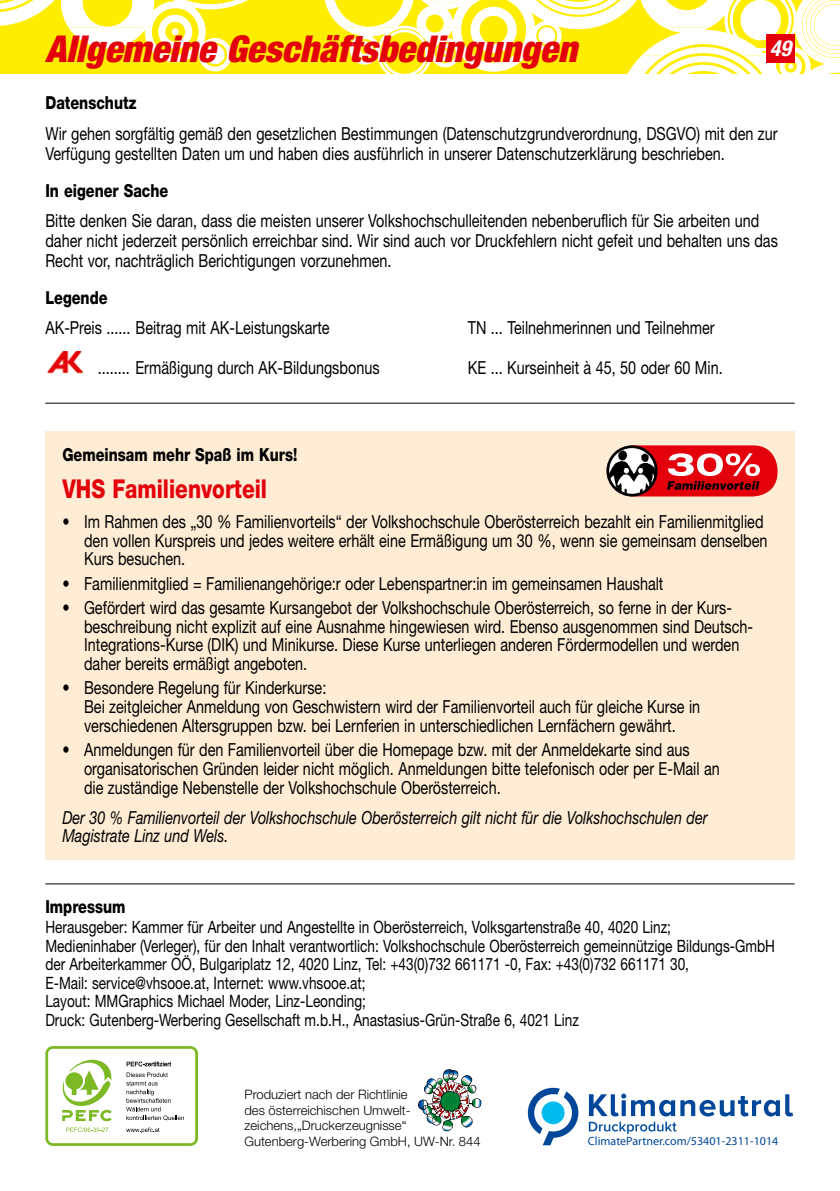
<style>
.page{position:relative;width:840px;height:1191px;background:#fff}
.page>*{position:absolute;margin:0;border:0;box-sizing:border-box;transform-origin:0 0}
.t1{font:italic 900 condensed 37px "Helvetica Neue LT Std";color:#e3000b}
.t2{font:800 26px "Helvetica Neue LT Std";color:#e3000b;scale:.8 1}
.t3{font:italic 700 condensed 22px "Helvetica Neue LT Std";color:#fff}
.t4{font:18px/18.8px "Helvetica Neue LT Std";color:#000;scale:.8 1}
.t5{font:italic 18px/18.8px "Helvetica Neue LT Std";color:#000;scale:.8 1}
.t6{font:800 18px "Helvetica Neue LT Std";color:#000;scale:.8 1}
.t7{font:17px/18.6px "Helvetica Neue LT Std";color:#000;scale:.8 1}
.t8{font:300 13px/15.6px "Helvetica Neue LT Pro";color:#000}
.t9{font:12px "Myriad Pro";color:#004699}
</style>
<div class="page">
<svg style="left:0;top:0;width:839px;height:74px"></svg>
<div style="left:765px;top:34px;width:29px;height:28px;background:#e3000b"></div>
<hr style="left:45px;top:883px;width:749px;height:1px;background:#000">
<img style="left:417px;top:1069px;width:64px;height:62px">
<svg style="left:588px;top:1093px;width:204px;height:41px"></svg>
<svg style="left:527px;top:1087px;width:51px;height:58px"></svg>
<img style="left:48px;top:351px;width:34px;height:23px">
<hr style="left:45px;top:403px;width:749px;height:1px;background:#000">
<div style="left:45px;top:431px;width:749px;height:428px;background:#feecd4"></div>
<div style="left:609px;top:445px;width:168px;height:51px;background:#e3000b;border-radius:25px"></div>
<svg style="left:667px;top:453px;width:92px;height:37px"></svg>
<img style="left:607px;top:448px;width:49px;height:47px">
<div style="left:606px;top:445px;width:51px;height:51px;border:3px solid #000;border-radius:50%"></div>
<div style="left:45px;top:1046px;width:153px;height:99px;border:3px solid #7cb924;border-radius:6px"></div>
<svg style="left:47px;top:1047px;width:149px;height:97px"></svg>
<h1 class="t1" style="left:45px;top:26px;width:532px">Allgemeine Geschäftsbedingungen</h1>
<p class="t3" style="left:774px;top:35px;width:12px">3</p>
<p class="t3" style="left:769px;top:35px;width:23px">49</p>
<p class="t6" style="left:45px;top:92px;width:115px">Datenschutz</p>
<p class="t4" style="left:45px;top:123px;width:916px;line-height:20px">Wir gehen sorgfältig gemäß den gesetzlichen Bestimmungen (Datenschutzgrundverordnung, DSGVO) mit den zur<br>Verfügung gestellten Daten um und haben dies ausführlich in unserer Datenschutzerklärung beschrieben.</p>
<p class="t6" style="left:45px;top:179px;width:155px">In eigener Sache</p>
<p class="t4" style="left:45px;top:210px;width:916px;line-height:20px">Bitte denken Sie daran, dass die meisten unserer Volkshochschulleitenden nebenberuflich für Sie arbeiten und daher nicht jederzeit persönlich erreichbar sind. Wir sind auch vor Druckfehlern nicht gefeit und behalten uns das<br>Recht vor, nachträglich Berichtigungen vorzunehmen.</p>
<p class="t6" style="left:45px;top:287px;width:79px">Legende</p>
<p class="t4" style="left:45px;top:318px;width:356px">AK-Preis ...... Beitrag mit AK-Leistungskarte</p>
<p class="t4" style="left:467px;top:318px;width:310px">TN ... Teilnehmerinnen und Teilnehmer</p>
<p class="t4" style="left:98px;top:358px;width:353px">........ Ermäßigung durch AK-Bildungsbonus</p>
<p class="t4" style="left:467px;top:358px;width:320px">KE ... Kurseinheit à 45, 50 oder 60 Min.</p>
<p class="t6" style="left:62px;top:444px;width:295px">Gemeinsam mehr Spaß im Kurs!</p>
<h2 class="t2" style="left:62px;top:473px;width:257px">VHS Familienvorteil</h2>
<p class="t4" style="left:84px;top:512px;width:855px;text-indent:-22px">• Im Rahmen des „30 % Familienvorteils“ der Volkshochschule Oberösterreich bezahlt ein Familienmitglied den vollen Kurspreis und jedes weitere erhält eine Ermäßigung um 30 %, wenn sie gemeinsam denselben<br>Kurs besuchen.</p>
<p class="t4" style="left:62px;top:573px;width:752px">• Familienmitglied = Familienangehörige:r oder Lebenspartner:in im gemeinsamen Haushalt</p>
<p class="t4" style="left:84px;top:598px;width:837px;text-indent:-22px">• Gefördert wird das gesamte Kursangebot der Volkshochschule Oberösterreich, so ferne in der Kurs&shy;beschreibung nicht explizit auf eine Ausnahme hingewiesen wird. Ebenso ausgenommen sind Deutsch-Integrations-Kurse (DIK) und Minikurse. Diese Kurse unterliegen anderen Fördermodellen und werden daher bereits ermäßigt angeboten.</p>
<p class="t4" style="left:84px;top:678px;width:771px;text-indent:-22px">• Besondere Regelung für Kinderkurse:<br>Bei zeitgleicher Anmeldung von Geschwistern wird der Familienvorteil auch für gleiche Kurse in verschiedenen Altersgruppen bzw. bei Lernferien in unterschiedlichen Lernfächern gewährt.</p>
<p class="t4" style="left:84px;top:740px;width:795px;text-indent:-22px">• Anmeldungen für den Familienvorteil über die Homepage bzw. mit der Anmeldekarte sind aus organisatorischen Gründen leider nicht möglich. Anmeldungen bitte telefonisch oder per E-Mail an die zuständige Nebenstelle der Volkshochschule Oberösterreich.</p>
<p class="t5" style="left:62px;top:807px;width:807px">Der 30 % Familienvorteil der Volkshochschule Oberösterreich gilt nicht für die Volkshochschulen der<br>Magistrate Linz und Wels.</p>
<p class="t6" style="left:45px;top:895px;width:102px">Impressum</p>
<p class="t7" style="left:45px;top:917px;width:913px">Herausgeber: Kammer für Arbeiter und Angestellte in Oberösterreich, Volksgartenstraße 40, 4020 Linz;<br>Medieninhaber (Verleger), für den Inhalt verantwortlich: Volkshochschule Oberösterreich gemeinnützige Bildungs-GmbH der Arbeiterkammer OÖ, Bulgariplatz 12, 4020 Linz, Tel: +43(0)732 661171 -0, Fax: +43(0)732 661171 30,<br>E-Mail: service@vhsooe.at, Internet: www.vhsooe.at;<br>Layout: MMGraphics Michael Moder, Linz-Leonding;<br>Druck: Gutenberg-Werbering Gesellschaft m.b.H., Anastasius-Grün-Straße 6, 4021 Linz</p>
<p class="t8" style="left:244px;top:1086px;width:237px">Produziert nach der Richtlinie<br>des österreichischen Umwelt&shy;zeichens,„Druckerzeugnisse“ Gutenberg-Werbering GmbH, UW-Nr. 844</p>
<p class="t9" style="left:587px;top:1134px;width:192px">ClimatePartner.com/53401-2311-1014</p>
</div>
